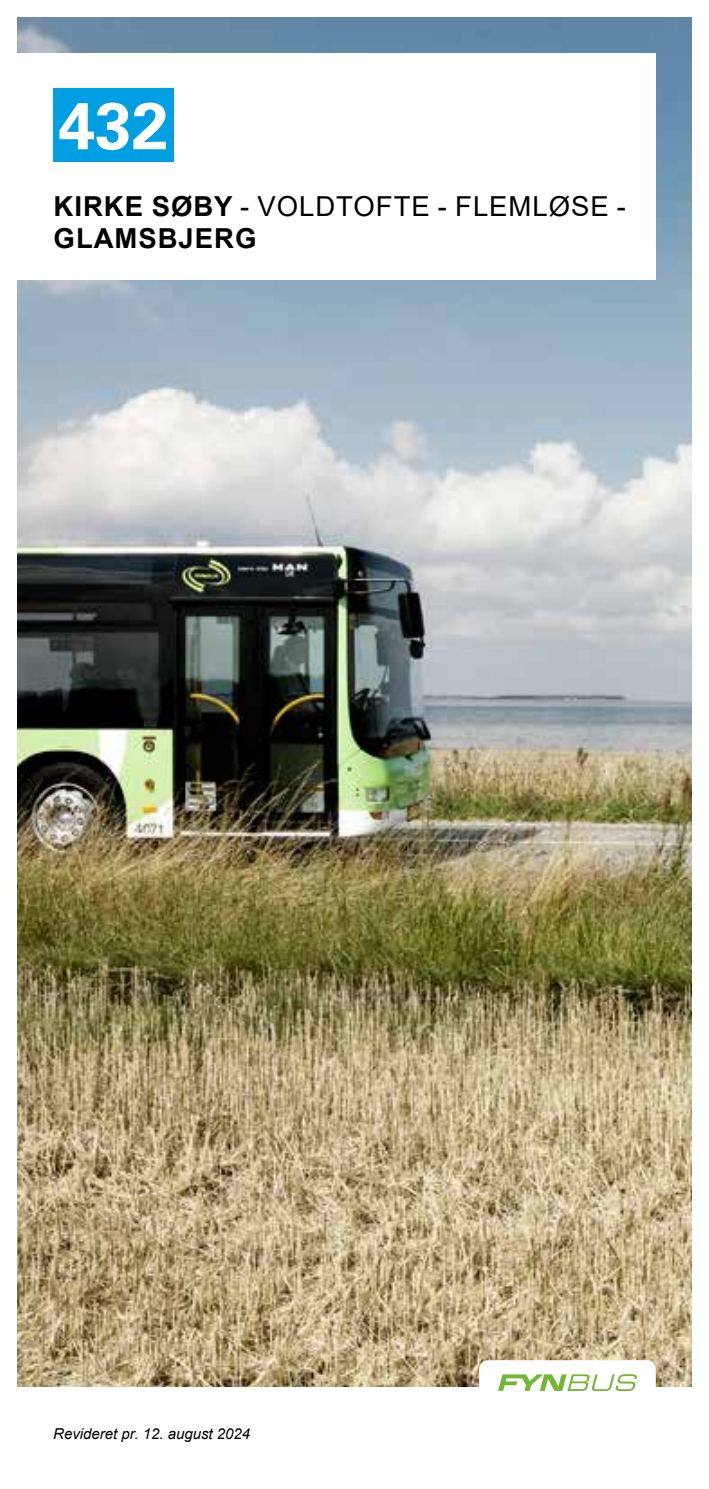
<style>
.page{position:relative;width:709px;height:1489px;background:#fff}
.page>*{position:absolute;margin:0;border:0;box-sizing:border-box;transform-origin:0 0}
.t1{font:700 66px "Univers LT Pro 65";color:#fff}
.t2{font:27.5px/32.5px "Arial";letter-spacing:.035em;color:#000}
.t3{font:italic 15px "Arial";color:#000}
.s1{font-weight:700}
</style>
<div class="page">
<img style="left:18px;top:18px;width:673px;height:1367px">
<div style="left:479px;top:1359px;width:177px;height:45px;background:#fff;border-radius:9px"></div>
<svg style="left:498px;top:1374px;width:139px;height:16px"></svg>
<div style="left:0;top:53px;width:656px;height:227px;background:#fff"></div>
<div style="left:53px;top:89px;width:121px;height:73px;background:#009fe3"></div>
<h1 class="t1" style="left:58px;top:87px;width:112px">432</h1>
<p class="t2" style="left:54px;top:189px;width:574px"><span class="s1">KIRKE SØBY</span> - VOLDTOFTE - FLEMLØSE -<br><span class="s1">GLAMSBJERG</span></p>
<p class="t3" style="left:53px;top:1424px;width:199px">Revideret pr. 12. august 2024</p>
</div>
